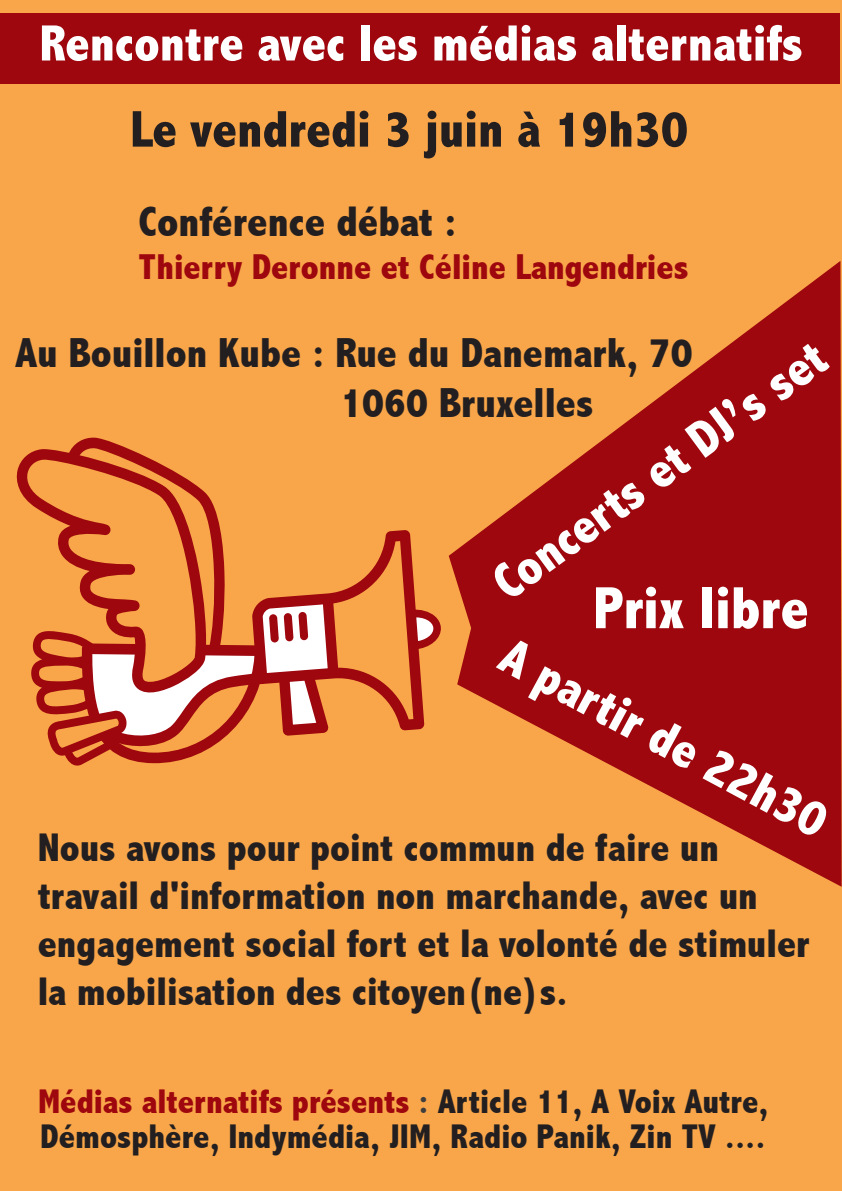
<style>
.page{position:relative;width:842px;height:1191px;background:#f9a64a}
.page>*{position:absolute;margin:0;border:0;box-sizing:border-box;transform-origin:0 0}
.t1{font:800 condensed 60px "Abadi";color:#fff}
.t2{font:800 condensed 52px "Abadi";color:#231f20}
.t3{font:800 condensed 52px "Abadi";color:#fff}
.t4{font:800 condensed 51.6px "Abadi";color:#fff}
.t5{font:800 condensed 42.8px "Abadi";color:#231f20}
.t6{font:800 condensed 42px/49.6px "Abadi";color:#231f20}
.t7{font:800 condensed 40px/48px "Abadi";color:#231f20}
.t8{font:800 condensed 36px "Abadi";color:#9d070d}
.t9{font:800 condensed 34.4px/35.2px "Abadi";color:#231f20}
.s1{color:#9d070d}
.s2{color:#3e3e3f}
</style>
<div class="page">
<div style="left:0;top:13px;width:840px;height:71px;background:#9d070d"></div>
<svg style="left:449px;top:261px;width:393px;height:625px;fill:#9d070d"></svg>
<svg style="left:42px;top:437px;width:399px;height:329px"></svg>
<svg style="left:36px;top:696px;width:169px;height:15px;fill:#fff"></svg>
<svg style="left:16px;top:447px;width:192px;height:249px"></svg>
<p class="t4" style="left:40px;top:13px;width:765px">Rencontre avec les médias alternatifs</p>
<h2 class="t2" style="left:130px;top:99px;width:559px">Le vendredi 3 juin à 19h30</h2>
<p class="t5" style="left:139px;top:197px;width:320px">Conférence débat :</p>
<p class="t8" style="left:139px;top:246px;width:552px">Thierry Deronne et Céline Langendries</p>
<p class="t6" style="left:340px;top:328px;width:354px;text-indent:-325px">Au Bouillon Kube : Rue du Danemark, 70<br>1060 Bruxelles</p>
<h2 class="t3" style="left:480px;top:563px;width:401px;rotate:-36deg">Concerts et DJ’s set</h2>
<p class="t4" style="left:517px;top:626px;width:365px;rotate:28deg">A partir de 22h30</p>
<h1 class="t1" style="left:593px;top:573px;width:217px">Prix libre</h1>
<p class="t7" style="left:38px;top:823px;width:773px">Nous avons pour point commun de faire un travail d'information non marchande, avec un engagement social fort et la volonté de stimuler la mobilisation des citoyen(ne)s.</p>
<p class="t9" style="left:38px;top:1083px;width:732px"><span class="s1">Médias alternatifs présents</span> <span class="s2">:</span> Article 11, A Voix Autre,<br>Démosphère, Indymédia, JIM, Radio Panik, Zin TV ....</p>
</div>
